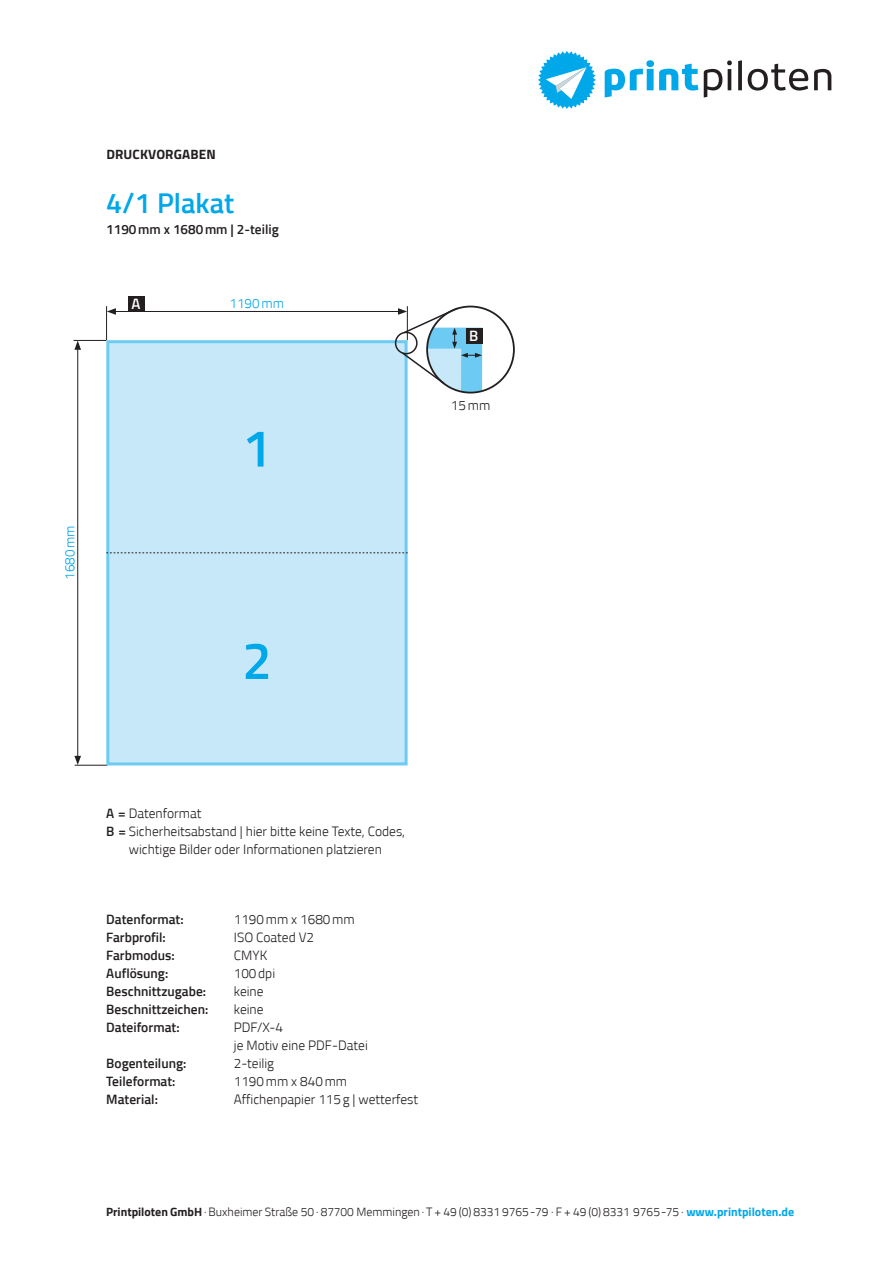
<style>
.page{position:relative;width:893px;height:1263px;background:#fff}
.page>*{position:absolute;margin:0;border:0;box-sizing:border-box;transform-origin:0 0}
.t1{font:600 52.5px "Titillium";color:#00a7e9}
.t2{font:600 28.5px "Titillium";color:#00a7e9}
.t3{font:600 15px "Titillium";color:#fff}
.t4{font:300 13.5px/18px "Titillium";color:#231f20}
.t5{font:600 13.5px "Titillium";color:#231f20}
.t6{font:700 13.5px "Titillium";letter-spacing:.01em;color:#231f20}
.t7{font:300 13.5px "Titillium";color:#00a7e9}
.t8{font:300 12px "Titillium";color:#231f20}
.s1{font-weight:600}
.s2{font-weight:700}
.s3{font-weight:700;color:#00a7e9}
</style>
<div class="page">
<svg style="left:605px;top:60px;width:93px;height:38px"></svg>
<svg style="left:704px;top:60px;width:28px;height:38px"></svg>
<svg style="left:738px;top:60px;width:4px;height:30px"></svg>
<svg style="left:748px;top:64px;width:60px;height:27px"></svg>
<svg style="left:814px;top:69px;width:17px;height:21px"></svg>
<svg style="left:538px;top:51px;width:58px;height:58px"></svg>
<hr style="left:106px;top:306px;width:1px;height:34px;background:#231f20">
<hr style="left:73px;top:340px;width:33px;height:1px;background:#231f20">
<hr style="left:75px;top:765px;width:33px;height:1px;background:#231f20">
<hr style="left:77px;top:347px;width:1px;height:411px;background:#231f20">
<svg style="left:74px;top:756px;width:7px;height:9px"></svg>
<svg style="left:74px;top:341px;width:7px;height:9px"></svg>
<hr style="left:114px;top:311px;width:286px;height:1px;background:#231f20">
<svg style="left:107px;top:308px;width:9px;height:7px"></svg>
<div style="left:106px;top:340px;width:302px;height:425px;background:#c6e8f9;border:3px solid #6dcbf3"></div>
<div style="left:128px;top:295px;width:16px;height:16px;background:#231f20"></div>
<div style="left:395px;top:332px;width:23px;height:22px;border:2px solid #231f20;border-radius:50%"></div>
<svg style="left:398px;top:306px;width:95px;height:87px"></svg>
<svg style="left:106px;top:553px;width:302px;height:1px"></svg>
<p class="t6" style="left:106px;top:144px;width:111px">DRUCKVORGABEN</p>
<h2 class="t2" style="left:106px;top:181px;width:130px">4/1 Plakat</h2>
<p class="t5" style="left:106px;top:219px;width:174px">1190mm x 1680mm | 2-teilig</p>
<p class="t3" style="left:132px;top:293px;width:10px">A</p>
<p class="t7" style="left:230px;top:294px;width:56px">1190mm</p>
<p class="t7" style="left:60px;top:580px;width:56px;rotate:-90deg">1680mm</p>
<h1 class="t1" style="left:242px;top:409px;width:31px">1</h1>
<h1 class="t1" style="left:242px;top:621px;width:31px">2</h1>
<p class="t3" style="left:469px;top:325px;width:11px">B</p>
<p class="t4" style="left:451px;top:395px;width:41px">15mm</p>
<p class="t4" style="left:106px;top:804px;width:97px"><span class="s1">A =</span> Datenformat</p>
<p class="t4" style="left:106px;top:822px;width:300px"><span class="s1">B =</span> Sicherheitsabstand | hier bitte keine Texte, Codes,</p>
<p class="t4" style="left:129px;top:840px;width:255px">wichtige Bilder oder Informationen platzieren</p>
<p class="t5" style="left:106px;top:909px;width:79px">Datenformat:</p>
<p class="t4" style="left:234px;top:910px;width:122px">1190mm x 1680mm</p>
<p class="t5" style="left:106px;top:927px;width:61px">Farbprofil:</p>
<p class="t4" style="left:234px;top:928px;width:82px">ISO Coated V2</p>
<p class="t5" style="left:106px;top:945px;width:70px">Farbmodus:</p>
<p class="t4" style="left:234px;top:946px;width:35px">CMYK</p>
<p class="t5" style="left:106px;top:963px;width:64px">Auflösung:</p>
<p class="t4" style="left:234px;top:964px;width:43px">100dpi</p>
<p class="t5" style="left:106px;top:981px;width:101px">Beschnittzugabe:</p>
<p class="t4" style="left:234px;top:982px;width:31px">keine</p>
<p class="t5" style="left:106px;top:999px;width:104px">Beschnittzeichen:</p>
<p class="t4" style="left:234px;top:1000px;width:31px">keine</p>
<p class="t5" style="left:106px;top:1017px;width:75px">Dateiformat:</p>
<p class="t4" style="left:234px;top:1018px;width:135px">PDF/X-4<br>je Motiv eine PDF-Datei</p>
<p class="t5" style="left:106px;top:1053px;width:82px">Bogenteilung:</p>
<p class="t4" style="left:234px;top:1054px;width:42px">2-teilig</p>
<p class="t5" style="left:106px;top:1071px;width:71px">Teileformat:</p>
<p class="t4" style="left:234px;top:1072px;width:115px">1190mm x 840mm</p>
<p class="t5" style="left:106px;top:1089px;width:53px">Material:</p>
<p class="t4" style="left:234px;top:1090px;width:186px">Affichenpapier 115g | wetterfest</p>
<p class="t8" style="left:106px;top:1203px;width:689px"><span class="s2">Printpiloten GmbH</span> · Buxheimer Straße 50 · 87700 Memmingen · T + 49 (0) 8331 9765-79 · F + 49 (0) 8331 9765-75 · <span class="s3">www.printpiloten.de</span></p>
</div>
